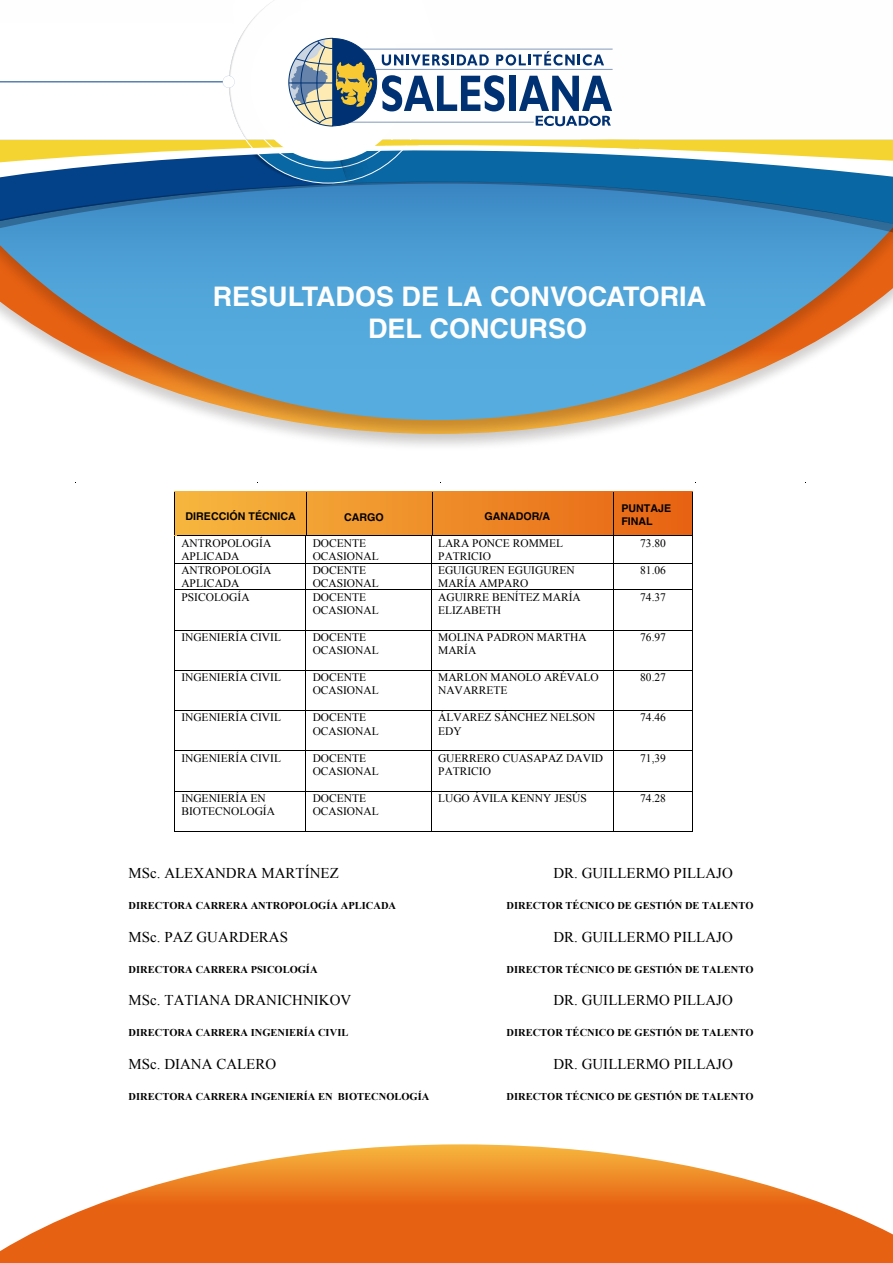
<style>
.page{position:relative;width:893px;height:1263px;background:#fff}
.page>*{position:absolute;margin:0;border:0;box-sizing:border-box;transform-origin:0 0}
.t1{font:700 27px/32.4px "Helvetica LT Std";color:#fffefe}
.t2{font:15px "Times New Roman";color:#000}
.t3{font:11.4px/13.2px "Times New Roman";color:#000}
.t4{font:700 11.4px "Times New Roman";color:#000}
.t5{font:700 10.65px/13px "Helvetica LT Std";color:#020102}
.t6{font:700 10.5px "Times New Roman";color:#000}
</style>
<div class="page">
<hr style="left:613px;top:509px;width:80px;height:1px;background:#000">
<hr style="left:175px;top:536px;width:131px;height:1px;background:#000">
<hr style="left:306px;top:536px;width:125px;height:1px;background:#000">
<hr style="left:432px;top:536px;width:181px;height:1px;background:#000">
<hr style="left:613px;top:536px;width:80px;height:1px;background:#000">
<hr style="left:175px;top:563px;width:131px;height:1px;background:#000">
<hr style="left:306px;top:563px;width:125px;height:1px;background:#000">
<hr style="left:432px;top:563px;width:181px;height:1px;background:#000">
<hr style="left:613px;top:563px;width:80px;height:1px;background:#000">
<hr style="left:175px;top:590px;width:131px;height:1px;background:#000">
<hr style="left:306px;top:590px;width:125px;height:1px;background:#000">
<hr style="left:432px;top:590px;width:181px;height:1px;background:#000">
<hr style="left:613px;top:590px;width:80px;height:1px;background:#000">
<hr style="left:174px;top:590px;width:1px;height:40px;background:#000">
<hr style="left:306px;top:590px;width:1px;height:40px;background:#000">
<hr style="left:431px;top:590px;width:1px;height:40px;background:#000">
<hr style="left:613px;top:590px;width:1px;height:40px;background:#000">
<hr style="left:693px;top:590px;width:1px;height:40px;background:#000">
<hr style="left:175px;top:630px;width:131px;height:1px;background:#000">
<hr style="left:306px;top:630px;width:125px;height:1px;background:#000">
<hr style="left:432px;top:630px;width:181px;height:1px;background:#000">
<hr style="left:613px;top:630px;width:80px;height:1px;background:#000">
<hr style="left:174px;top:630px;width:1px;height:40px;background:#000">
<hr style="left:306px;top:630px;width:1px;height:40px;background:#000">
<hr style="left:431px;top:630px;width:1px;height:40px;background:#000">
<hr style="left:613px;top:630px;width:1px;height:40px;background:#000">
<hr style="left:693px;top:630px;width:1px;height:40px;background:#000">
<hr style="left:175px;top:670px;width:131px;height:1px;background:#000">
<hr style="left:306px;top:670px;width:125px;height:1px;background:#000">
<hr style="left:432px;top:670px;width:181px;height:1px;background:#000">
<hr style="left:613px;top:670px;width:80px;height:1px;background:#000">
<hr style="left:174px;top:671px;width:1px;height:39px;background:#000">
<hr style="left:306px;top:671px;width:1px;height:39px;background:#000">
<hr style="left:431px;top:671px;width:1px;height:39px;background:#000">
<hr style="left:613px;top:671px;width:1px;height:39px;background:#000">
<hr style="left:693px;top:671px;width:1px;height:39px;background:#000">
<hr style="left:175px;top:710px;width:131px;height:1px;background:#000">
<hr style="left:306px;top:710px;width:125px;height:1px;background:#000">
<hr style="left:432px;top:710px;width:181px;height:1px;background:#000">
<hr style="left:613px;top:710px;width:80px;height:1px;background:#000">
<hr style="left:174px;top:711px;width:1px;height:40px;background:#000">
<hr style="left:306px;top:711px;width:1px;height:40px;background:#000">
<hr style="left:431px;top:711px;width:1px;height:40px;background:#000">
<hr style="left:613px;top:711px;width:1px;height:40px;background:#000">
<hr style="left:693px;top:711px;width:1px;height:40px;background:#000">
<hr style="left:175px;top:751px;width:131px;height:1px;background:#000">
<hr style="left:306px;top:751px;width:125px;height:1px;background:#000">
<hr style="left:432px;top:751px;width:181px;height:1px;background:#000">
<hr style="left:613px;top:751px;width:80px;height:1px;background:#000">
<hr style="left:174px;top:751px;width:1px;height:40px;background:#000">
<hr style="left:306px;top:751px;width:1px;height:40px;background:#000">
<hr style="left:431px;top:751px;width:1px;height:40px;background:#000">
<hr style="left:613px;top:751px;width:1px;height:40px;background:#000">
<hr style="left:693px;top:751px;width:1px;height:40px;background:#000">
<hr style="left:175px;top:791px;width:131px;height:1px;background:#000">
<hr style="left:306px;top:791px;width:125px;height:1px;background:#000">
<hr style="left:432px;top:791px;width:181px;height:1px;background:#000">
<hr style="left:613px;top:791px;width:80px;height:1px;background:#000">
<hr style="left:174px;top:791px;width:1px;height:40px;background:#000">
<hr style="left:175px;top:831px;width:131px;height:1px;background:#000">
<hr style="left:306px;top:791px;width:1px;height:40px;background:#000">
<hr style="left:306px;top:831px;width:125px;height:1px;background:#000">
<hr style="left:431px;top:791px;width:1px;height:40px;background:#000">
<hr style="left:432px;top:831px;width:181px;height:1px;background:#000">
<hr style="left:613px;top:791px;width:1px;height:40px;background:#000">
<hr style="left:613px;top:831px;width:80px;height:1px;background:#000">
<hr style="left:693px;top:791px;width:1px;height:40px;background:#000">
<div style="left:174px;top:492px;width:518px;height:44px;background:linear-gradient(to right,#f6b93f,#e76313)"></div>
<svg style="left:0;top:1144px;width:893px;height:119px"></svg>
<img style="left:228px;top:420px;width:420px;height:26px">
<svg style="left:0;top:235px;width:893px;height:185px;background:#7fabc5"></svg>
<svg style="left:1px;top:186px;width:892px;height:49px;background:#3481bb"></svg>
<svg style="left:1px;top:2px;width:892px;height:184px"></svg>
<hr style="left:0;top:0;width:1px;height:251px;background:#fff">
<hr style="left:174px;top:492px;width:1px;height:43px;background:#020102">
<hr style="left:306px;top:492px;width:1px;height:43px;background:#020102">
<hr style="left:432px;top:492px;width:1px;height:43px;background:#020102">
<hr style="left:613px;top:492px;width:1px;height:43px;background:#020102">
<hr style="left:693px;top:492px;width:1px;height:43px;background:#020102">
<svg style="left:174px;top:509px;width:4px;height:82px"></svg>
<hr style="left:177px;top:535px;width:129px;height:1px;background:#020102">
<hr style="left:306px;top:535px;width:129px;height:1px;background:#020102">
<svg style="left:431px;top:509px;width:5px;height:82px"></svg>
<hr style="left:435px;top:535px;width:180px;height:1px;background:#020102">
<svg style="left:613px;top:509px;width:3px;height:82px"></svg>
<hr style="left:615px;top:535px;width:78px;height:1px;background:#020102">
<svg style="left:693px;top:509px;width:1px;height:82px"></svg>
<h1 class="t1" style="left:368px;top:279px;width:340px;text-indent:-155px">RESULTADOS DE LA CONVOCATORIA<br>DEL CONCURSO</h1>
<p class="t5" style="left:186px;top:510px;width:112px">DIRECCIÓN TÉCNICA</p>
<p class="t5" style="left:344px;top:510px;width:41px">CARGO</p>
<p class="t5" style="left:621px;top:502px;width:51px">PUNTAJE<br>FINAL</p>
<p class="t4" style="left:181px;top:508px;width:59px">CARRERA</p>
<p class="t4" style="left:438px;top:508px;width:131px">GANADOR/GANADORA</p>
<p class="t4" style="left:620px;top:508px;width:54px">PUNTAJE</p>
<p class="t3" style="left:181px;top:536px;width:91px">ANTROPOLOGÍA<br>APLICADA</p>
<p class="t3" style="left:313px;top:536px;width:68px">DOCENTE<br>OCASIONAL</p>
<p class="t3" style="left:438px;top:536px;width:127px">LARA PONCE ROMMEL<br>PATRICIO</p>
<p class="t3" style="left:640px;top:536px;width:27px">73.80</p>
<p class="t3" style="left:181px;top:563px;width:91px">ANTROPOLOGÍA<br>APLICADA</p>
<p class="t3" style="left:313px;top:563px;width:68px">DOCENTE<br>OCASIONAL</p>
<p class="t3" style="left:438px;top:563px;width:138px">EGUIGUREN EGUIGUREN<br>MARÍA AMPARO</p>
<p class="t3" style="left:640px;top:563px;width:27px">81.06</p>
<p class="t3" style="left:181px;top:590px;width:70px">PSICOLOGÍA</p>
<p class="t3" style="left:313px;top:590px;width:68px">DOCENTE<br>OCASIONAL</p>
<p class="t3" style="left:438px;top:590px;width:144px">AGUIRRE BENÍTEZ MARÍA<br>ELIZABETH</p>
<p class="t3" style="left:640px;top:590px;width:27px">74.37</p>
<p class="t3" style="left:181px;top:630px;width:101px">INGENIERÍA CIVIL</p>
<p class="t3" style="left:313px;top:630px;width:68px">DOCENTE<br>OCASIONAL</p>
<p class="t3" style="left:438px;top:630px;width:150px">MOLINA PADRON MARTHA<br>MARÍA</p>
<p class="t3" style="left:640px;top:630px;width:27px">76.97</p>
<p class="t3" style="left:181px;top:670px;width:101px">INGENIERÍA CIVIL</p>
<p class="t3" style="left:313px;top:670px;width:68px">DOCENTE<br>OCASIONAL</p>
<p class="t3" style="left:438px;top:670px;width:162px">MARLON MANOLO ARÉVALO<br>NAVARRETE</p>
<p class="t3" style="left:640px;top:670px;width:27px">80.27</p>
<p class="t3" style="left:181px;top:711px;width:101px">INGENIERÍA CIVIL</p>
<p class="t3" style="left:313px;top:711px;width:68px">DOCENTE<br>OCASIONAL</p>
<p class="t3" style="left:438px;top:711px;width:159px">ÁLVAREZ SÁNCHEZ NELSON<br>EDY</p>
<p class="t3" style="left:640px;top:711px;width:27px">74.46</p>
<p class="t3" style="left:181px;top:751px;width:101px">INGENIERÍA CIVIL</p>
<p class="t3" style="left:313px;top:751px;width:68px">DOCENTE<br>OCASIONAL</p>
<p class="t3" style="left:438px;top:751px;width:167px">GUERRERO CUASAPAZ DAVID<br>PATRICIO</p>
<p class="t3" style="left:640px;top:751px;width:27px">71,39</p>
<p class="t3" style="left:181px;top:791px;width:95px">INGENIERÍA EN<br>BIOTECNOLOGÍA</p>
<p class="t3" style="left:313px;top:791px;width:68px">DOCENTE<br>OCASIONAL</p>
<p class="t3" style="left:438px;top:791px;width:150px">LUGO ÁVILA KENNY JESÚS</p>
<p class="t3" style="left:640px;top:791px;width:27px">74.28</p>
<p class="t5" style="left:484px;top:510px;width:67px">GANADOR/A</p>
<h2 class="t2" style="left:129px;top:863px;width:212px">MSc. ALEXANDRA MARTÍNEZ</h2>
<h2 class="t2" style="left:553px;top:863px;width:181px">DR. GUILLERMO PILLAJO</h2>
<p class="t6" style="left:129px;top:898px;width:269px">DIRECTORA CARRERA ANTROPOLOGÍA APLICADA</p>
<p class="t6" style="left:506px;top:898px;width:249px">DIRECTOR TÉCNICO DE GESTIÓN DE TALENTO</p>
<h2 class="t2" style="left:129px;top:926px;width:161px">MSc. PAZ GUARDERAS</h2>
<h2 class="t2" style="left:553px;top:926px;width:181px">DR. GUILLERMO PILLAJO</h2>
<p class="t6" style="left:129px;top:962px;width:190px">DIRECTORA CARRERA PSICOLOGÍA</p>
<p class="t6" style="left:506px;top:962px;width:249px">DIRECTOR TÉCNICO DE GESTIÓN DE TALENTO</p>
<h2 class="t2" style="left:129px;top:990px;width:224px">MSc. TATIANA DRANICHNIKOV</h2>
<h2 class="t2" style="left:553px;top:990px;width:181px">DR. GUILLERMO PILLAJO</h2>
<p class="t6" style="left:129px;top:1025px;width:221px">DIRECTORA C ARRERA INGEN IERÍA CIVIL</p>
<p class="t6" style="left:506px;top:1025px;width:249px">DIRECTOR TÉCNICO DE GESTIÓN DE TALENTO</p>
<h2 class="t2" style="left:129px;top:1054px;width:149px">MSc. DIANA CALERO</h2>
<h2 class="t2" style="left:553px;top:1054px;width:181px">DR. GUILLERMO PILLAJO</h2>
<p class="t6" style="left:129px;top:1089px;width:302px">DIRECTORA CARRERA INGENIERÍA EN BIOTE CNOL OGÍA</p>
<p class="t6" style="left:506px;top:1089px;width:249px">DIRECTOR TÉCNICO DE GESTIÓN DE TALENTO</p>
</div>
